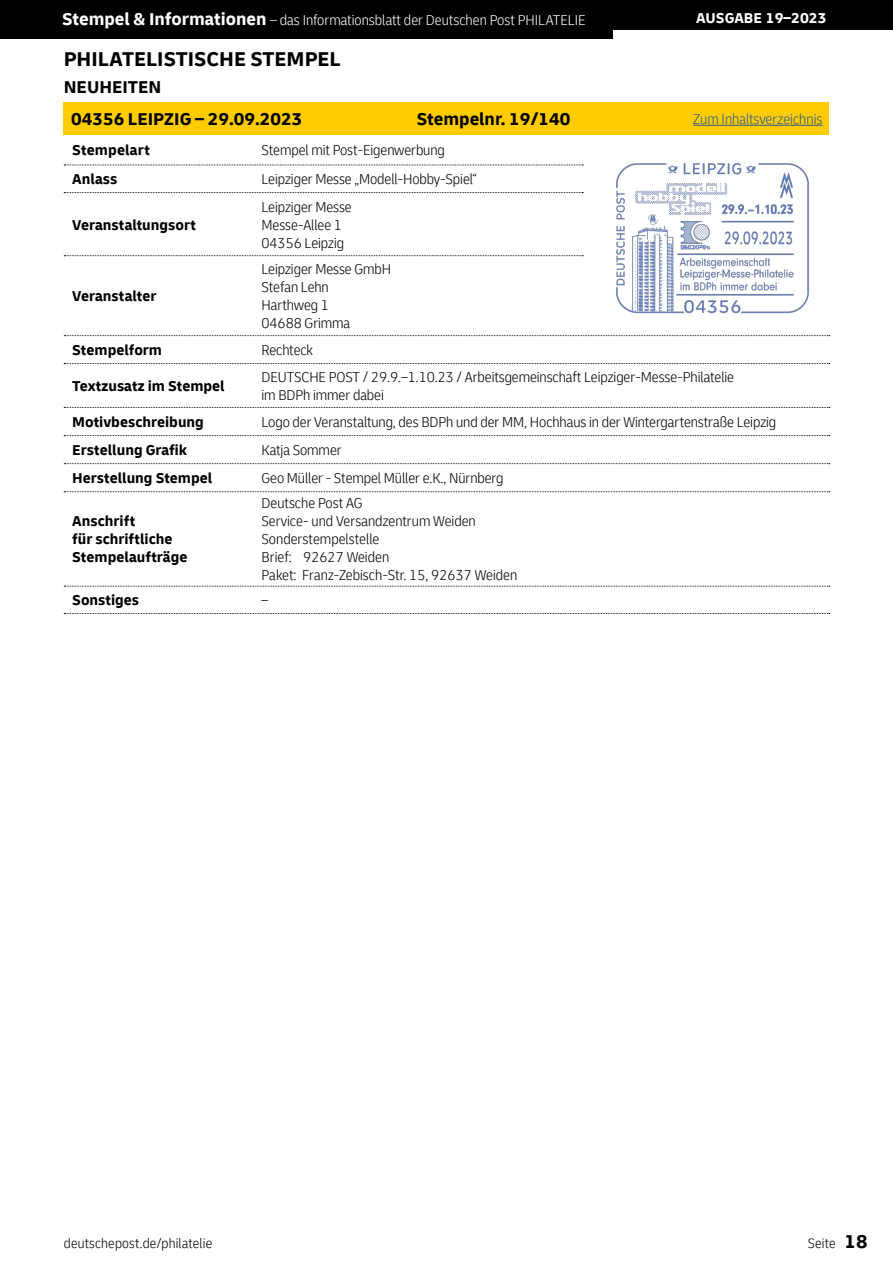
<style>
.page{position:relative;width:893px;height:1263px;background:#fff}
.page>*{position:absolute;margin:0;border:0;box-sizing:border-box;transform-origin:0 0}
.t1{font:700 21px "Delivery";color:#000}
.t2{font:700 18px/32px "Delivery";color:#000}
.t3{font:300 condensed 15px/18px "Delivery";letter-spacing:-.005em;color:#000}
.t4{font:700 15px/28px "Delivery";color:#000}
.t5{font:300 condensed 15px "Delivery";color:#fff}
.t6{font:300 condensed 15px "Delivery";color:#275b9b}
.t7{font:700 15px "Delivery";color:#fff}
.t8{font:300 condensed 14.25px "Delivery";letter-spacing:.015em;color:#000}
.s1{font-weight:700;font-stretch:normal;font-size:18px}
.s2{font-weight:700;font-stretch:normal;font-size:19.5px}
</style>
<div class="page">
<div style="left:0;top:0;width:893px;height:30px;background:#000"></div>
<div style="left:0;top:0;width:612px;height:38px;background:#000"></div>
<div style="left:64px;top:102px;width:765px;height:32px;background:#fc0"></div>
<svg style="left:64px;top:165px;width:519px;height:1px"></svg>
<svg style="left:64px;top:192px;width:519px;height:1px"></svg>
<svg style="left:64px;top:255px;width:519px;height:1px"></svg>
<svg style="left:64px;top:335px;width:766px;height:1px"></svg>
<svg style="left:64px;top:363px;width:766px;height:1px"></svg>
<svg style="left:64px;top:407px;width:766px;height:1px"></svg>
<svg style="left:64px;top:435px;width:766px;height:1px"></svg>
<svg style="left:64px;top:463px;width:766px;height:1px"></svg>
<svg style="left:64px;top:491px;width:766px;height:1px"></svg>
<svg style="left:64px;top:586px;width:766px;height:1px"></svg>
<img style="left:616px;top:163px;width:193px;height:151px">
<svg style="left:64px;top:613px;width:766px;height:1px"></svg>
<hr style="left:693px;top:125px;width:129px;height:1px;background:#275b9b">
<p class="t5" style="left:62px;top:12px;width:525px"><span class="s1">Stempel &amp; Informationen</span> – das Informationsblatt der Deutschen Post PHILATELIE</p>
<p class="t7" style="left:696px;top:9px;width:132px">AUSGABE 19–2023</p>
<h1 class="t1" style="left:64px;top:46px;width:278px">PHILATELISTISCHE STEMPEL</h1>
<p class="t2" style="left:71px;top:71px;width:233px;text-indent:-7px">NEUHEITEN<br>04356 LEIPZIG – 29.09.2023</p>
<p class="t2" style="left:417px;top:103px;width:155px">Stempelnr. 19/140</p>
<p class="t6" style="left:693px;top:110px;width:131px">Zum Inhaltsverzeichnis</p>
<p class="t4" style="left:72px;top:136px;width:79px;line-height:29px">Stempelart<br>Anlass</p>
<p class="t4" style="left:72px;top:211px;width:125px">Veranstaltungsort</p>
<p class="t4" style="left:72px;top:282px;width:86px">Veranstalter</p>
<p class="t4" style="left:72px;top:336px;width:91px">Stempelform</p>
<p class="t4" style="left:72px;top:372px;width:154px">Textzusatz im Stempel</p>
<p class="t4" style="left:72px;top:408px;width:141px">Motivbeschreibung<br>Erstellung Grafik<br>Herstellung Stempel</p>
<p class="t4" style="left:72px;top:512px;width:117px;line-height:18px">Anschrift<br>für schriftliche<br>Stempelaufträge</p>
<p class="t3" style="left:261px;top:136px;width:217px;line-height:29px">Stempel mit Post-Eigenwerbung<br>Leipziger Messe „Modell-Hobby-Spiel“</p>
<p class="t3" style="left:261px;top:198px;width:92px">Leipziger Messe<br>Messe-Allee 1<br>04356 Leipzig</p>
<p class="t3" style="left:261px;top:260px;width:131px">Leipziger Messe GmbH<br>Stefan Lehn<br>Harthweg 1<br>04688 Grimma</p>
<p class="t3" style="left:261px;top:336px;width:474px;line-height:27.2px">Rechteck<br>DEUTSCHE POST / 29.9.–1.10.23 / Arbeitsgemeinschaft Leipziger-Messe-Philatelie</p>
<p class="t3" style="left:261px;top:382px;width:516px;line-height:26.7px">im BDPh immer dabei<br>Logo der Veranstaltung, des BDPh und der MM, Hochhaus in der Wintergartenstraße Leipzig</p>
<p class="t3" style="left:261px;top:436px;width:243px;line-height:28px">Katja Sommer<br>Geo Müller - Stempel Müller e.K., Nürnberg</p>
<p class="t3" style="left:261px;top:494px;width:257px">Deutsche Post AG<br>Service- und Versandzentrum Weiden<br>Sonderstempelstelle<br>Brief: 92627 Weiden<br>Paket: Franz-Zebisch-Str. 15, 92637 Weiden</p>
<p class="t4" style="left:72px;top:586px;width:68px">Sonstiges</p>
<p class="t3" style="left:261px;top:591px;width:8px">–</p>
<p class="t8" style="left:64px;top:1235px;width:150px">deutschepost.de/philatelie</p>
<p class="t8" style="left:808px;top:1235px;width:61px">Seite <span class="s2">18</span></p>
</div>
